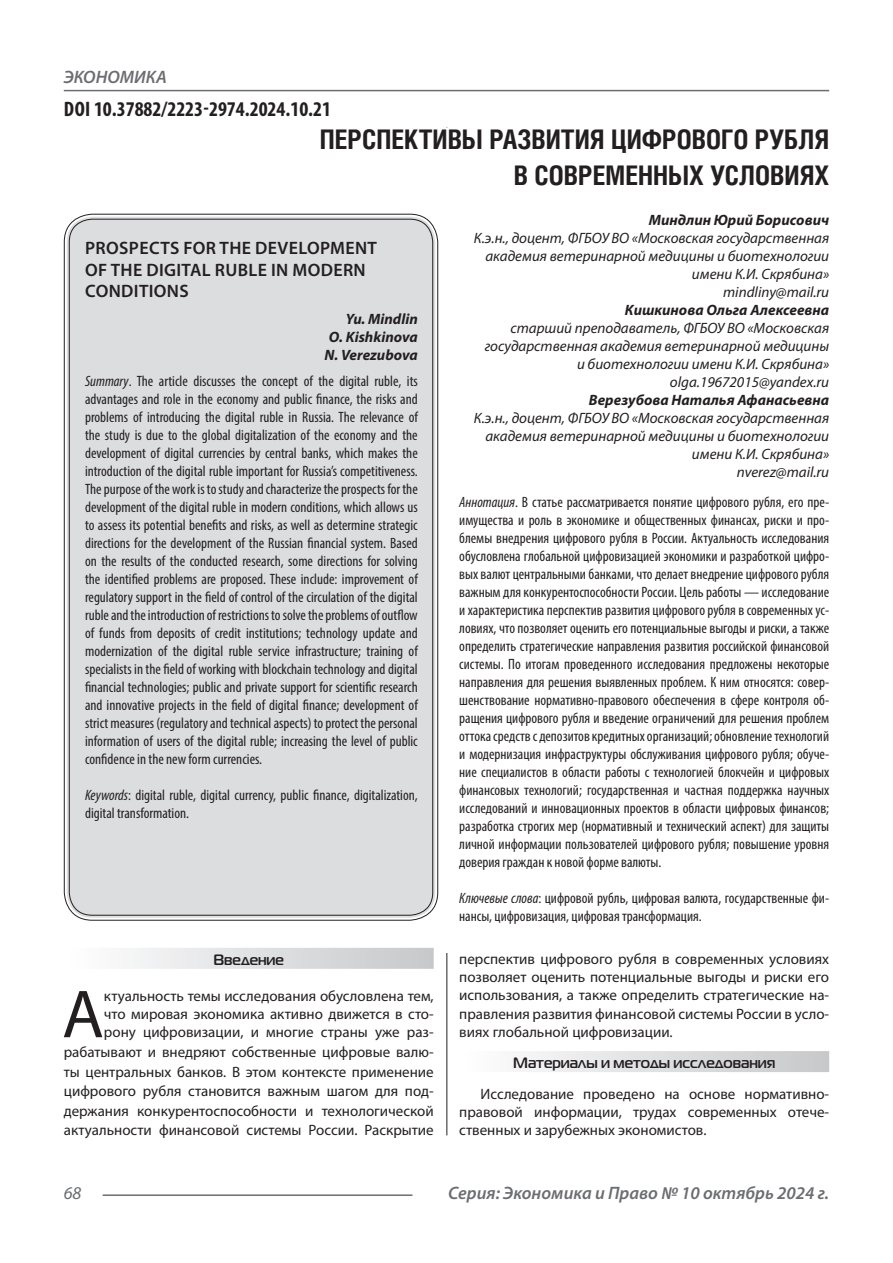
<style>
.page{position:relative;width:893px;height:1263px;background:#fff}
.page>*{position:absolute;margin:0;border:0;box-sizing:border-box;transform-origin:0 0}
.Статья_текст_первый{font:68.4px "Myriad Pro";color:#231f20}
.Статья_название{font:700 27px/36px "Helios Cond C";color:#231f20;text-align:right}
.ДОИ{font:700 condensed 21px "Myriad Pro";color:#231f20}
.Статья_название_англ{font:600 18px/21.6px "Myriad Pro";letter-spacing:.02em;color:#231f20}
.t1{font:italic 600 18px "Myriad Pro";color:#6c6d70}
.t2{font:italic 18px "Myriad Pro";color:#6c6d70}
.Статья_аннотация_анг{font:condensed 15px/18px "Myriad Pro";color:#231f20;text-align:justify}
.Статья_аннотация_тек{font:condensed 15px/18px "Myriad Pro";color:#231f20;text-align:justify}
.Статья_текст_первый-2{font:15px/19.6px "Myriad Pro";color:#231f20;text-align:justify}
.Статья_автор_инфо{font:italic 15px/18px "Myriad Pro";color:#231f20;text-align:right}
.Статья_текст{font:15px/18.3px "Myriad Pro";color:#231f20;text-align:justify}
.Статья_автор_инфо-2{font:italic 700 15px "Myriad Pro";color:#231f20}
.Статья_подзаголовок{font:700 15px "Magistral C";color:#231f20}
.Статья_автор_англ{font:italic 700 15px "Myriad Pro";color:#231f20}
.s1{font-style:italic}
</style>
<div class="page">
<hr style="left:446px;top:128px;width:1px;height:1007px;background:#231f20">
<hr style="left:103px;top:1194px;width:309px;height:2px;background:#6c6d70">
<hr style="left:64px;top:90px;width:765px;height:1px;background:#6c6d70">
<div style="left:67px;top:217px;width:368px;height:701px;background:#dcdddf;border-radius:26px"></div>
<div style="left:64px;top:948px;width:370px;height:21px;background:linear-gradient(to right,#fefeff,#c6c8ca)"></div>
<div style="left:459px;top:1051px;width:370px;height:21px;background:linear-gradient(to right,#fefeff,#c6c8ca)"></div>
<p class="t1" style="left:64px;top:66px;width:105px">ЭКОНОМИКА</p>
<p class="ДОИ" style="left:64px;top:96px;width:269px">DOI 10.37882/2223-2974.2024.10.21</p>
<p class="Статья_название" style="left:320px;top:121px;width:511px">ПЕРСПЕКТИВЫ РАЗВИТИЯ ЦИФРОВОГО РУБЛЯ<br>В СОВРЕМЕННЫХ УСЛОВИЯХ</p>
<p class="Статья_автор_инфо-2" style="left:649px;top:210px;width:182px">Миндлин Юрий Борисович</p>
<p class="Статья_автор_инфо" style="left:474px;top:229px;width:357px">К.э.н., доцент, ФГБОУ ВО «Московская государственная академия ветеринарной медицины и биотехнологии имени К.И. Скрябина»</p>
<p class="Статья_автор_инфо" style="left:723px;top:283px;width:108px">mindliny@mail.ru</p>
<p class="Статья_автор_инфо-2" style="left:625px;top:300px;width:206px">Кишкинова Ольга Алексеевна</p>
<p class="Статья_автор_инфо" style="left:485px;top:319px;width:346px">старший преподаватель, ФГБОУ ВО «Московская государственная академия ветеринарной медицины и биотехнологии имени К.И. Скрябина»</p>
<p class="Статья_автор_инфо" style="left:670px;top:373px;width:161px">оlga.19672015@yandex.ru</p>
<p class="Статья_автор_инфо-2" style="left:589px;top:390px;width:242px">Верезубова Наталья Афанасьевна</p>
<p class="Статья_автор_инфо" style="left:474px;top:409px;width:357px">К.э.н., доцент, ФГБОУ ВО «Московская государственная академия ветеринарной медицины и биотехнологии имени К.И. Скрябина»</p>
<p class="Статья_автор_инфо" style="left:737px;top:463px;width:94px">nverez@mail.ru</p>
<p class="Статья_аннотация_тек" style="left:459px;top:492px;width:371px"><span class="s1">Аннотация</span>. В статье рассматривается понятие цифрового рубля, его пре&shy;имущества и роль в экономике и общественных финансах, риски и про&shy;блемы внедрения цифрового рубля в России. Актуальность исследования обусловлена глобальной цифровизацией экономики и разработкой цифро&shy;вых валют центральными банками, что делает внедрение цифрового рубля важным для конкурентоспособности России. Цель работы — исследование и характеристика перспектив развития цифрового рубля в современных ус&shy;ловиях, что позволяет оценить его потенциальные выгоды и риски, а также определить стратегические направления развития российской финансовой системы. По итогам проведенного исследования предложены некоторые направления для решения выявленных проблем. К ним относятся: совер&shy;шенствование нормативно-правового обеспечения в сфере контроля об&shy;ращения цифрового рубля и введение ограничений для решения проблем оттока средств с депозитов кредитных организаций; обновление технологий и модернизация инфраструктуры обслуживания цифрового рубля; обуче&shy;ние специалистов в области работы с технологией блокчейн и цифровых финансовых технологий; государственная и частная поддержка научных исследований и инновационных проектов в области цифровых финансов; разработка строгих мер (нормативный и технический аспект) для защиты личной информации пользователей цифрового рубля; повышение уровня доверия граждан к новой форме валюты.</p>
<p class="Статья_аннотация_тек" style="left:459px;top:888px;width:371px"><span class="s1">Ключевые слова</span>: цифровой рубль, цифровая валюта, государственные фи&shy;нансы, цифровизация, цифровая трансформация.</p>
<p class="Статья_название_англ" style="left:85px;top:237px;width:293px">PROSPECTS FOR THE DEVELOPMENT<br>OF THE DIGITAL RUBLE IN MODERN<br>CONDITIONS</p>
<p class="Статья_автор_англ" style="left:346px;top:309px;width:73px">Yu. Mindlin</p>
<p class="Статья_автор_англ" style="left:329px;top:327px;width:90px">O. Kishkinova</p>
<p class="Статья_автор_англ" style="left:324px;top:345px;width:95px">N. Verezubova</p>
<p class="Статья_аннотация_анг" style="left:85px;top:372px;width:334px"><span class="s1">Summary</span>. The article discusses the concept of the digital ruble, its advantages and role in the economy and public finance, the risks and problems of introducing the digital ruble in Russia. The relevance of the study is due to the global digitalization of the economy and the development of digital currencies by central banks, which makes the introduction of the digital ruble important for Russia’s competitiveness.<br>The purpose of the work is to study and characterize the prospects for the development of the digital ruble in modern conditions, which allows us to assess its potential benefits and risks, as well as determine strategic directions for the development of the Russian financial system. Based on the results of the conducted research, some directions for solving the identified problems are proposed. These include: improvement of regulatory support in the field of control of the circulation of the digital ruble and the introduction of restrictions to solve the problems of outflow of funds from deposits of credit institutions; technology update and modernization of the digital ruble service infrastructure; training of specialists in the field of working with blockchain technology and digital financial technologies; public and private support for scientific research and innovative projects in the field of digital finance; development of strict measures (regulatory and technical aspects) to protect the personal information of users of the digital ruble; increasing the level of public confidence in the new form currencies.</p>
<p class="Статья_аннотация_анг" style="left:85px;top:786px;width:334px"><span class="s1">Keywords</span>: digital ruble, digital currency, public finance, digitalization, digital transformation.</p>
<p class="Статья_подзаголовок" style="left:213px;top:950px;width:72px">Введение</p>
<p class="Статья_текст_первый" style="left:62px;top:972px;width:43px">А</p>
<p class="Статья_текст_первый-2" style="left:104px;top:987px;width:331px;line-height:18px">ктуальность темы исследования обусловлена тем, что мировая экономика активно движется в сто&shy;рону цифровизации, и многие страны уже раз-</p>
<p class="Статья_текст_первый-2" style="left:64px;top:1042px;width:371px">рабатывают и внедряют собственные цифровые валю&shy;ты центральных банков. В этом контексте применение цифрового рубля становится важным шагом для под&shy;держания конкурентоспособности и технологической актуальности финансовой системы России. Раскрытие</p>
<p class="Статья_текст_первый-2" style="left:459px;top:949px;width:371px;line-height:18.3px">перспектив цифрового рубля в современных условиях позволяет оценить потенциальные выгоды и риски его использования, а также определить стратегические на&shy;правления развития финансовой системы России в усло&shy;виях глобальной цифровизации.</p>
<p class="Статья_подзаголовок" style="left:513px;top:1054px;width:264px">Материалы и методы исследования</p>
<p class="Статья_текст" style="left:459px;top:1084px;width:371px;text-indent:21px">Исследование проведено на основе нормативно&shy;правовой информации, трудах современных отече&shy;ственных и зарубежных экономистов.</p>
<p class="t2" style="left:64px;top:1182px;width:19px">68</p>
<p class="t1" style="left:448px;top:1182px;width:383px">Серия: Экономика и Право № 10 октябрь 2024 г.</p>
</div>
